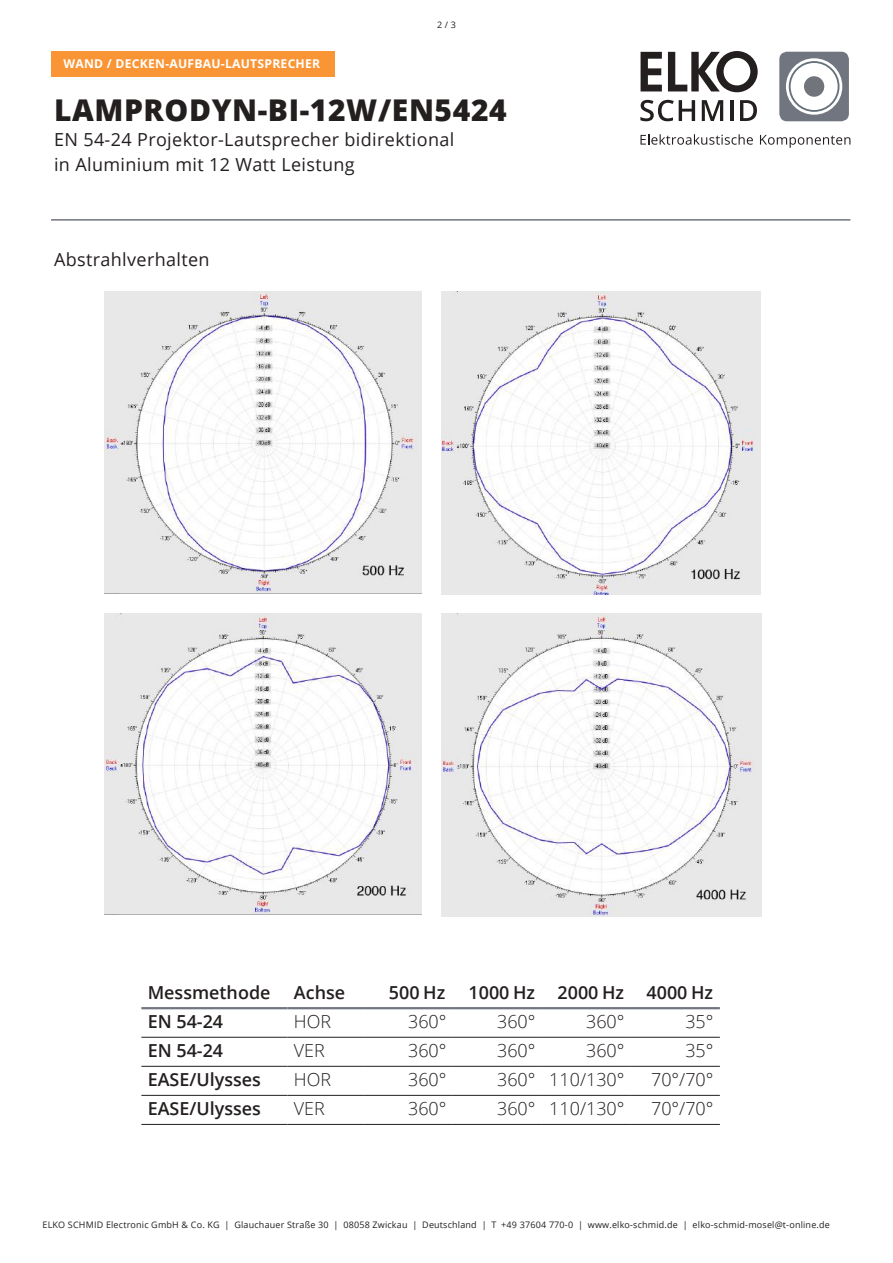
<style>
.page{position:relative;width:893px;height:1263px;background:#fff}
.page>*{position:absolute;margin:0;border:0;box-sizing:border-box;transform-origin:0 0}
.t1{font:800 30px "Open Sans";letter-spacing:.02em;color:#241f1f}
.t2{font:300 18px "Open Sans";color:#241f1f}
.t3{font:18px/24.6px "Open Sans";letter-spacing:.02em;color:#241f1f}
.t4{font:600 18px "Open Sans";color:#241f1f}
.t5{font:700 12.15px "Open Sans";letter-spacing:.02em;color:#fff}
.t6{font:9px "Open Sans";letter-spacing:.02em;color:#241f1f}
</style>
<div class="page">
<svg style="left:641px;top:51px;width:117px;height:41px"></svg>
<svg style="left:779px;top:52px;width:70px;height:69px"></svg>
<div style="left:804px;top:76px;width:20px;height:21px;background:#71757b;border-radius:50%"></div>
<svg style="left:640px;top:134px;width:113px;height:11px"></svg>
<svg style="left:760px;top:135px;width:90px;height:13px"></svg>
<svg style="left:640px;top:100px;width:55px;height:21px"></svg>
<svg style="left:702px;top:100px;width:21px;height:21px"></svg>
<hr style="left:730px;top:100px;width:3px;height:21px;background:#241f1f">
<svg style="left:740px;top:100px;width:17px;height:21px"></svg>
<hr style="left:51px;top:219px;width:799px;height:2px;background:#71757f">
<hr style="left:141px;top:1007px;width:147px;height:2px;background:#71757f">
<hr style="left:288px;top:1007px;width:76px;height:2px;background:#71757f">
<hr style="left:364px;top:1007px;width:89px;height:2px;background:#71757f">
<hr style="left:453px;top:1007px;width:89px;height:2px;background:#71757f">
<hr style="left:542px;top:1007px;width:89px;height:2px;background:#71757f">
<hr style="left:631px;top:1007px;width:89px;height:2px;background:#71757f">
<hr style="left:141px;top:1037px;width:147px;height:1px;background:#241f1f">
<hr style="left:288px;top:1037px;width:76px;height:1px;background:#241f1f">
<hr style="left:364px;top:1037px;width:89px;height:1px;background:#241f1f">
<hr style="left:453px;top:1037px;width:89px;height:1px;background:#241f1f">
<hr style="left:542px;top:1037px;width:89px;height:1px;background:#241f1f">
<hr style="left:631px;top:1037px;width:89px;height:1px;background:#241f1f">
<hr style="left:141px;top:1066px;width:147px;height:1px;background:#241f1f">
<hr style="left:288px;top:1066px;width:76px;height:1px;background:#241f1f">
<hr style="left:364px;top:1066px;width:89px;height:1px;background:#241f1f">
<hr style="left:453px;top:1066px;width:89px;height:1px;background:#241f1f">
<hr style="left:542px;top:1066px;width:89px;height:1px;background:#241f1f">
<hr style="left:631px;top:1066px;width:89px;height:1px;background:#241f1f">
<hr style="left:141px;top:1095px;width:147px;height:1px;background:#241f1f">
<hr style="left:288px;top:1095px;width:76px;height:1px;background:#241f1f">
<hr style="left:364px;top:1095px;width:89px;height:1px;background:#241f1f">
<hr style="left:453px;top:1095px;width:89px;height:1px;background:#241f1f">
<hr style="left:542px;top:1095px;width:89px;height:1px;background:#241f1f">
<hr style="left:631px;top:1095px;width:89px;height:1px;background:#241f1f">
<hr style="left:141px;top:1124px;width:147px;height:1px;background:#241f1f">
<hr style="left:288px;top:1124px;width:76px;height:1px;background:#241f1f">
<hr style="left:364px;top:1124px;width:89px;height:1px;background:#241f1f">
<hr style="left:453px;top:1124px;width:89px;height:1px;background:#241f1f">
<hr style="left:542px;top:1124px;width:89px;height:1px;background:#241f1f">
<hr style="left:631px;top:1124px;width:89px;height:1px;background:#241f1f">
<img style="left:442px;top:292px;width:318px;height:302px">
<img style="left:105px;top:613px;width:317px;height:301px">
<img style="left:442px;top:613px;width:320px;height:304px">
<img style="left:105px;top:292px;width:317px;height:302px">
<div style="left:51px;top:51px;width:284px;height:26px;background:#fa9535"></div>
<h3 class="t5" style="left:62px;top:55px;width:260px">DECKENEINBAUL-AUFBAU-LAUTSPRECHER</h3>
<h3 class="t5" style="left:184px;top:55px;width:71px">TSPRECHER</h3>
<h3 class="t5" style="left:65px;top:55px;width:250px">WAND / DECKENAUFBAULAUTSPRECHER</h3>
<p class="t6" style="left:437px;top:19px;width:20px">2 / 3</p>
<h1 class="t1" style="left:54px;top:88px;width:454px">LAMPRODYN-BI-12W/EN5424</h1>
<h2 class="t3" style="left:54px;top:127px;width:402px">EN 54-24 Projektor-Lautsprecher bidirektional in Aluminium mit 12 Watt Leistung</h2>
<h2 class="t3" style="left:54px;top:246px;width:157px">Abstrahlverhalten</h2>
<h2 class="t4" style="left:148px;top:980px;width:124px">Messmethode</h2>
<h2 class="t4" style="left:294px;top:980px;width:53px">Achse</h2>
<h2 class="t4" style="left:389px;top:980px;width:58px">500 Hz</h2>
<h2 class="t4" style="left:469px;top:980px;width:246px">1000 Hz 2000 Hz 4000 Hz</h2>
<h2 class="t4" style="left:148px;top:1009px;width:77px">EN 54-24</h2>
<h2 class="t2" style="left:294px;top:1009px;width:39px">HOR</h2>
<h2 class="t2" style="left:408px;top:1009px;width:40px">360°</h2>
<h2 class="t2" style="left:497px;top:1009px;width:40px">360°</h2>
<h2 class="t2" style="left:586px;top:1009px;width:40px">360°</h2>
<h2 class="t2" style="left:685px;top:1009px;width:30px">35°</h2>
<h2 class="t4" style="left:148px;top:1038px;width:77px">EN 54-24</h2>
<h2 class="t2" style="left:294px;top:1038px;width:32px">VER</h2>
<h2 class="t2" style="left:408px;top:1038px;width:40px">360°</h2>
<h2 class="t2" style="left:497px;top:1038px;width:40px">360°</h2>
<h2 class="t2" style="left:586px;top:1038px;width:40px">360°</h2>
<h2 class="t2" style="left:685px;top:1038px;width:30px">35°</h2>
<h2 class="t4" style="left:148px;top:1067px;width:115px">EASE/Ulysses</h2>
<h2 class="t2" style="left:294px;top:1067px;width:39px">HOR</h2>
<h2 class="t2" style="left:408px;top:1067px;width:40px">360°</h2>
<h2 class="t2" style="left:497px;top:1067px;width:129px">360° 110/130°</h2>
<h2 class="t2" style="left:651px;top:1067px;width:64px">70°/70°</h2>
<h2 class="t4" style="left:148px;top:1096px;width:115px">EASE/Ulysses</h2>
<h2 class="t2" style="left:294px;top:1096px;width:32px">VER</h2>
<h2 class="t2" style="left:408px;top:1096px;width:40px">360°</h2>
<h2 class="t2" style="left:497px;top:1096px;width:129px">360° 110/130°</h2>
<h2 class="t2" style="left:651px;top:1096px;width:64px">70°/70°</h2>
<p class="t6" style="left:42px;top:1219px;width:789px">ELKO SCHMID Electronic GmbH &amp; Co. KG | Glauchauer Straße 30 | 08058 Zwickau | Deutschland | T +49 37604 770-0 | www.elko-schmid.de | elko-schmid-mosel@t-online.de</p>
</div>
